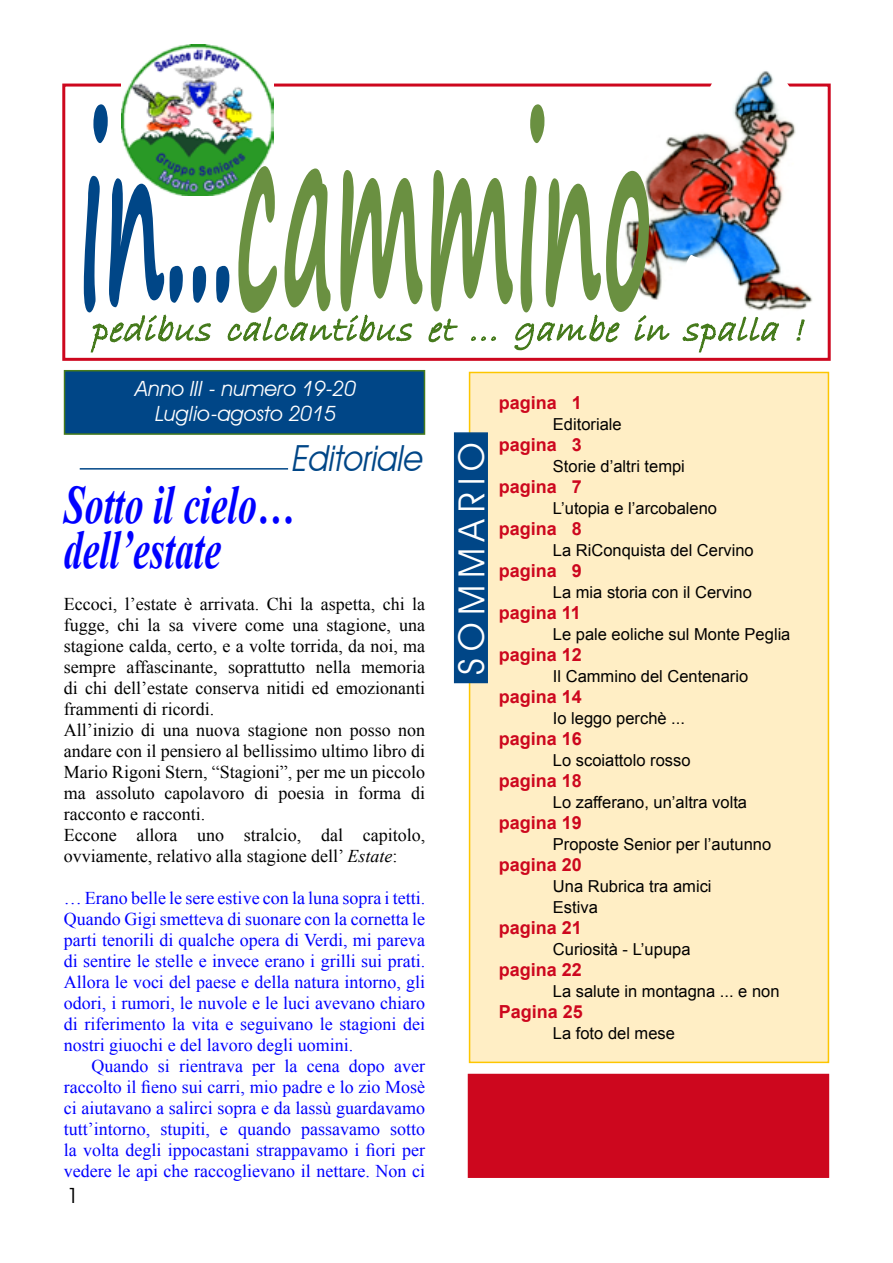
<style>
.page{position:relative;width:893px;height:1263px;background:#fff}
.page>*{position:absolute;margin:0;border:0;box-sizing:border-box;transform-origin:0 0}
.t1{font:700 255px "Segoe Print";letter-spacing:.01em;color:#6a9041;scale:.35 1}
.t2{font:italic 700 54px/45px "Times New Roman";color:#00f;scale:.7 1}
.t3{font:italic 36px "Avant Garde IT Cby BT";color:#004687;scale:.9 1}
.t4{font:36px "Avant Garde IT Cby BT";letter-spacing:.2em;color:#fff}
.t5{font:italic 21px/25.2px "Avant Garde IT Cby BT";color:#fff;text-align:center}
.t6{font:21px "Avant Garde IT Cby BT";color:#000}
.t7{font:18px/21px "Times New Roman";color:#00f;text-align:justify}
.t8{font:18px/21px "Times New Roman";color:#000}
.t9{font:700 18px "Arial";color:#cd071e}
.t10{font:16.5px/21px "Arial";color:#000}
.s1{color:#004687}
.s2{font-style:italic}
</style>
<div class="page">
<div style="left:62px;top:84px;width:769px;height:277px;border:3px solid #cd071e"></div>
<div style="left:469px;top:372px;width:360px;height:691px;background:#ffeec5;border:2px solid #fdc600"></div>
<div style="left:64px;top:370px;width:361px;height:65px;background:#004687;border:2px solid #457a1c"></div>
<div style="left:468px;top:1074px;width:361px;height:104px;background:#cd071e"></div>
<div style="left:454px;top:432px;width:34px;height:251px;background:#004687"></div>
<hr style="left:80px;top:468px;width:208px;height:2px;background:#004687">
<svg style="left:90px;top:314px;width:122px;height:46px"></svg>
<svg style="left:227px;top:314px;width:186px;height:28px"></svg>
<svg style="left:428px;top:318px;width:30px;height:42px"></svg>
<svg style="left:471px;top:336px;width:25px;height:5px"></svg>
<svg style="left:514px;top:314px;width:107px;height:46px"></svg>
<svg style="left:634px;top:319px;width:36px;height:22px"></svg>
<svg style="left:682px;top:319px;width:97px;height:34px"></svg>
<svg style="left:796px;top:319px;width:9px;height:22px"></svg>
<img style="left:604px;top:71px;width:211px;height:248px">
<img style="left:122px;top:44px;width:151px;height:152px">
<h1 class="t1" style="left:79px;top:-18px;width:1641px"><span class="s1">in...</span>cammino</h1>
<p class="t5" style="left:135px;top:376px;width:222px">Anno III - numero 19-20<br>Luglio-agosto 2015</p>
<h3 class="t3" style="left:291px;top:436px;width:155px">Editoriale</h3>
<h2 class="t2" style="left:64px;top:481px;width:332px">Sotto il cielo… dell’estate</h2>
<p class="t8" style="left:64px;top:593px;width:363px">Eccoci, l’estate è arrivata. Chi la aspetta, chi la fugge, chi la sa vivere come una stagione, una stagione calda, certo, e a volte torrida, da noi, ma sempre affascinante, soprattutto nella memoria di chi dell’estate conserva nitidi ed emozionanti frammenti di ricordi.<br>All’inizio di una nuova stagione non posso non andare con il pensiero al bellissimo ultimo libro di Mario Rigoni Stern, “Stagioni”, per me un piccolo ma assoluto capolavoro di poesia in forma di racconto e racconti.<br>Eccone allora uno stralcio, dal capitolo, ovviamente, relativo alla stagione dell’ <span class="s2">Estate</span>:</p>
<p class="t7" style="left:64px;top:887px;width:363px">… Erano belle le sere estive con la luna sopra i tetti.<br>Quando Gigi smetteva di suonare con la cornetta le parti tenorili di qualche opera di Verdi, mi pareva di sentire le stelle e invece erano i grilli sui prati.<br>Allora le voci del paese e della natura intorno, gli odori, i rumori, le nuvole e le luci avevano chiaro di riferimento la vita e seguivano le stagioni dei nostri giuochi e del lavoro degli uomini.</p>
<p class="t7" style="left:64px;top:1055px;width:363px;text-indent:28px">Quando si rientrava per la cena dopo aver raccolto il fieno sui carri, mio padre e lo zio Mosè ci aiutavano a salirci sopra e da lassù guardavamo tutt’intorno, stupiti, e quando passavamo sotto la volta degli ippocastani strappavamo i fiori per vedere le api che raccoglievano il nettare. Non ci</p>
<p class="t6" style="left:67px;top:1183px;width:13px">1</p>
<h3 class="t4" style="left:450px;top:674px;width:234px;rotate:-90deg">SOMMARIO</h3>
<p class="t9" style="left:499px;top:391px;width:85px">pagina 1</p>
<p class="t10" style="left:553px;top:414px;width:70px">Editoriale</p>
<p class="t9" style="left:499px;top:433px;width:85px">pagina 3</p>
<p class="t10" style="left:553px;top:456px;width:134px">Storie d’altri tempi</p>
<p class="t9" style="left:499px;top:475px;width:85px">pagina 7</p>
<p class="t10" style="left:553px;top:498px;width:166px">L’utopia e l’arcobaleno</p>
<p class="t9" style="left:499px;top:517px;width:85px">pagina 8</p>
<p class="t10" style="left:553px;top:540px;width:202px">La RiConquista del Cervino</p>
<p class="t9" style="left:499px;top:559px;width:85px">pagina 9</p>
<p class="t10" style="left:553px;top:582px;width:200px">La mia storia con il Cervino</p>
<p class="t9" style="left:499px;top:601px;width:84px">pagina 11</p>
<p class="t10" style="left:553px;top:624px;width:239px">Le pale eoliche sul Monte Peglia</p>
<p class="t9" style="left:499px;top:643px;width:85px">pagina 12</p>
<p class="t10" style="left:553px;top:666px;width:197px">Il Cammino del Centenario</p>
<p class="t9" style="left:499px;top:685px;width:85px">pagina 14</p>
<p class="t10" style="left:553px;top:708px;width:134px">Io leggo perchè ...</p>
<p class="t9" style="left:499px;top:727px;width:85px">pagina 16</p>
<p class="t10" style="left:553px;top:750px;width:139px">Lo scoiattolo rosso</p>
<p class="t9" style="left:499px;top:769px;width:85px">pagina 18</p>
<p class="t10" style="left:553px;top:792px;width:196px">Lo zafferano, un’altra volta</p>
<p class="t9" style="left:499px;top:811px;width:85px">pagina 19</p>
<p class="t10" style="left:553px;top:834px;width:220px">Proposte Senior per l’autunno</p>
<p class="t9" style="left:499px;top:853px;width:85px">pagina 20</p>
<p class="t10" style="left:553px;top:876px;width:160px">Una Rubrica tra amici<br>Estiva</p>
<p class="t9" style="left:499px;top:916px;width:85px">pagina 21</p>
<p class="t10" style="left:553px;top:939px;width:139px">Curiosità - L’upupa</p>
<p class="t9" style="left:499px;top:958px;width:85px">pagina 22</p>
<p class="t10" style="left:553px;top:981px;width:228px">La salute in montagna ... e non</p>
<p class="t9" style="left:499px;top:1000px;width:86px">Pagina 25</p>
<p class="t10" style="left:553px;top:1023px;width:123px">La foto del mese</p>
</div>
